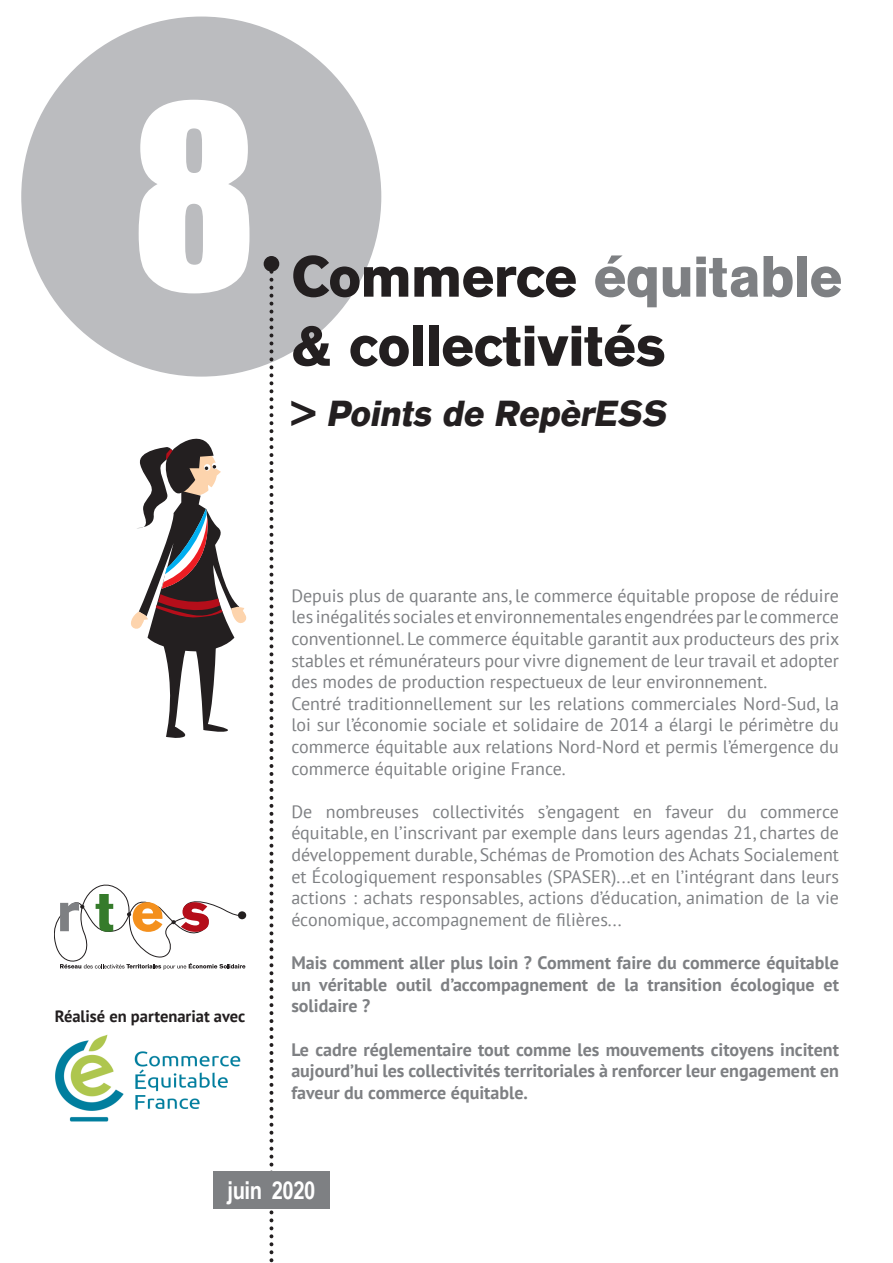
<style>
.page{position:relative;width:893px;height:1263px;background:#fff}
.page>*{position:absolute;margin:0;border:0;box-sizing:border-box;transform-origin:0 0}
.t1{font:235.95px "Impact";color:#fff}
.t2{font:700 57.6px/69.2px "AG Old Face";color:#231f20}
.t3{font:italic 700 36px "AG Old Face";color:#231f20}
.t4{font:700 24.75px "Arial Narrow";letter-spacing:-.02em;color:#fff}
.t5{font:18px/21.6px "PT Sans";color:#7e8083;text-align:justify}
.t6{font:700 18px/21.6px "PT Sans";color:#7e8083;text-align:justify}
.t7{font:700 16.5px "PT Sans";color:#231f20}
.s1{color:#7e8083}
.s2{font-style:normal}
</style>
<div class="page">
<div style="left:21px;top:17px;width:360px;height:360px;background:#bbbcbf;border-radius:50%"></div>
<svg style="left:269px;top:272px;width:4px;height:991px"></svg>
<div style="left:264px;top:256px;width:15px;height:16px;background:#231f20;border-radius:50%"></div>
<svg style="left:54px;top:885px;width:191px;height:85px"></svg>
<div style="left:213px;top:1171px;width:117px;height:38px;background:#7e8083"></div>
<img style="left:55px;top:1034px;width:186px;height:88px">
<svg style="left:131px;top:438px;width:116px;height:300px"></svg>
<p class="t1" style="left:131px;top:14px;width:128px">8</p>
<p class="t2" style="left:291px;top:242px;width:552px">Commerce <span class="s1">équitable </span>&amp; collectivités</p>
<p class="t3" style="left:291px;top:392px;width:383px"><span class="s2">&gt;</span> Points de RepèrESS</p>
<p class="t7" style="left:55px;top:1005px;width:192px">Réalisé en partenariat avec</p>
<p class="t5" style="left:291px;top:584px;width:550px">Depuis plus de quarante ans, le commerce équitable propose de réduire les inégalités sociales et environnementales engendrées par le commerce conventionnel. Le commerce équitable garantit aux producteurs des prix stables et rémunérateurs pour vivre dignement de leur travail et adopter des modes de production respectueux de leur environnement.</p>
<p class="t5" style="left:291px;top:692px;width:549px">Centré traditionnellement sur les relations commerciales Nord-Sud, la loi sur l’économie sociale et solidaire de 2014 a élargi le périmètre du commerce équitable aux relations Nord-Nord et permis l’émergence du commerce équitable origine France.</p>
<p class="t5" style="left:291px;top:800px;width:549px">De nombreuses collectivités s’engagent en faveur du commerce équitable, en l’inscrivant par exemple dans leurs agendas 21, chartes de développement durable, Schémas de Promotion des Achats Socialement et Écologiquement responsables (SPASER)...et en l’intégrant dans leurs actions : achats responsables, actions d’éducation, animation de la vie économique, accompagnement de filières...</p>
<p class="t6" style="left:291px;top:951px;width:549px">Mais comment aller plus loin ? Comment faire du commerce équitable un véritable outil d’accompagnement de la transition écologique et solidaire ?</p>
<p class="t6" style="left:291px;top:1038px;width:549px">Le cadre réglementaire tout comme les mouvements citoyens incitent aujourd’hui les collectivités territoriales à renforcer leur engagement en faveur du commerce équitable.</p>
<p class="t4" style="left:228px;top:1172px;width:89px">juin 2020</p>
</div>
